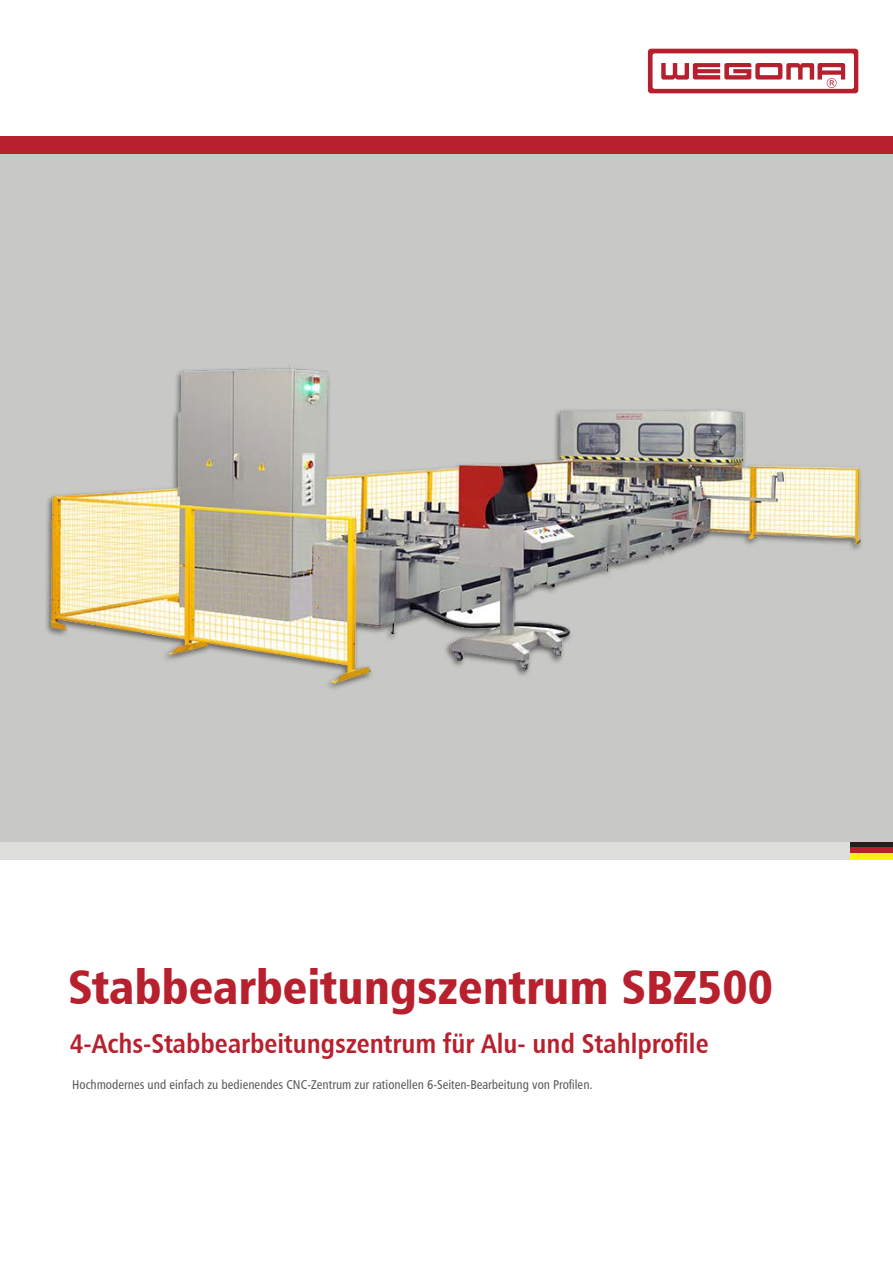
<style>
.page{position:relative;width:893px;height:1263px;background:#fff}
.page>*{position:absolute;margin:0;border:0;box-sizing:border-box;transform-origin:0 0}
.t1{font:48px "Humanist 777 BT Black Condensed B";color:#b8202d}
.t2{font:27px "Humanist 777 BT Bold Condensed B";color:#b8202d}
.t3{font:12.75px "Humanist 777 BT Roman Condensed B";color:#57585a}
</style>
<div class="page">
<div style="left:0;top:145px;width:893px;height:705px;background:#c8c9c6"></div>
<div style="left:0;top:136px;width:893px;height:17px;background:#b8202d"></div>
<div style="left:0;top:842px;width:893px;height:17px;background:#dddddb"></div>
<div style="left:850px;top:842px;width:43px;height:6px;background:#231f20"></div>
<div style="left:850px;top:848px;width:43px;height:5px;background:#b8202d"></div>
<div style="left:850px;top:853px;width:43px;height:6px;background:#fff00b"></div>
<svg style="left:648px;top:49px;width:210px;height:44px"></svg>
<img style="left:46px;top:367px;width:816px;height:322px">
<p class="t1" style="left:68px;top:956px;width:706px">Stabbearbeitungszentrum SBZ500</p>
<p class="t2" style="left:70px;top:1027px;width:640px">4-Achs-Stabbearbeitungszentrum für Alu- und Stahlprofile</p>
<p class="t3" style="left:72px;top:1077px;width:522px">Hochmodernes und einfach zu bedienendes CNC-Zentrum zur rationellen 6-Seiten-Bearbeitung von Profilen.</p>
</div>
